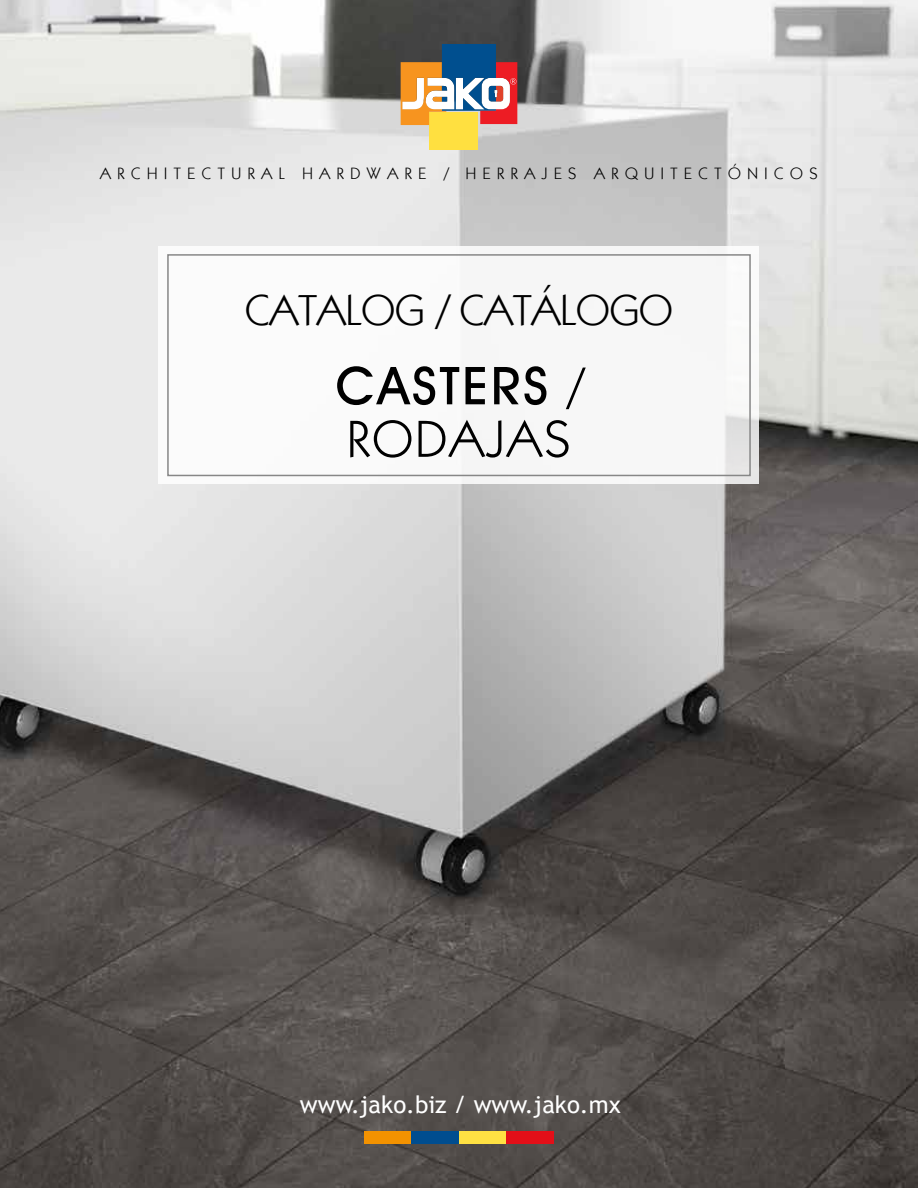
<style>
.page{position:relative;width:918px;height:1188px;background:#fff}
.page>*{position:absolute;margin:0;border:0;box-sizing:border-box;transform-origin:0 0}
.t1{font:500 52.5px "Avant Garde IT Cby BT";letter-spacing:.05em;color:#000}
.t2{font:52.5px "Kabel IT Cby BT";letter-spacing:.05em;color:#000}
.t3{font:43.5px "Kabel IT Cby BT";color:#000}
.t4{font:24px "Trebuchet MS";color:#fff}
.t5{font:16.5px "Kabel IT Cby BT";letter-spacing:.4em;color:#000}
.s1{font-family:"Kabel IT Cby BT";font-weight:400}
</style>
<div class="page">
<img style="left:0;top:0;width:918px;height:1188px">
<div style="left:429px;top:112px;width:49px;height:38px;background:#ffe040"></div>
<svg style="left:401px;top:44px;width:116px;height:81px"></svg>
<div style="left:159px;top:246px;width:600px;height:238px;background:#fff"></div>
<div style="left:364px;top:1131px;width:48px;height:13px;background:#f39200"></div>
<div style="left:412px;top:1131px;width:47px;height:13px;background:#004d8f"></div>
<div style="left:459px;top:1131px;width:47px;height:13px;background:#ffe143"></div>
<div style="left:506px;top:1131px;width:48px;height:13px;background:#e30f18"></div>
<div style="left:167px;top:254px;width:584px;height:222px;border:2px solid #878787"></div>
<p class="t5" style="left:100px;top:163px;width:719px">ARCHITECTURAL HARDWARE / HERRAJES ARQUITECTÓNICOS</p>
<h2 class="t3" style="left:245px;top:283px;width:429px">CATALOG / CATÁLOGO</h2>
<h1 class="t1" style="left:336px;top:354px;width:248px">CASTERS <span class="s1">/</span></h1>
<h1 class="t2" style="left:347px;top:406px;width:225px">RODAJAS</h1>
<h3 class="t4" style="left:300px;top:1090px;width:322px">www.jako.biz / www.jako.mx</h3>
</div>
